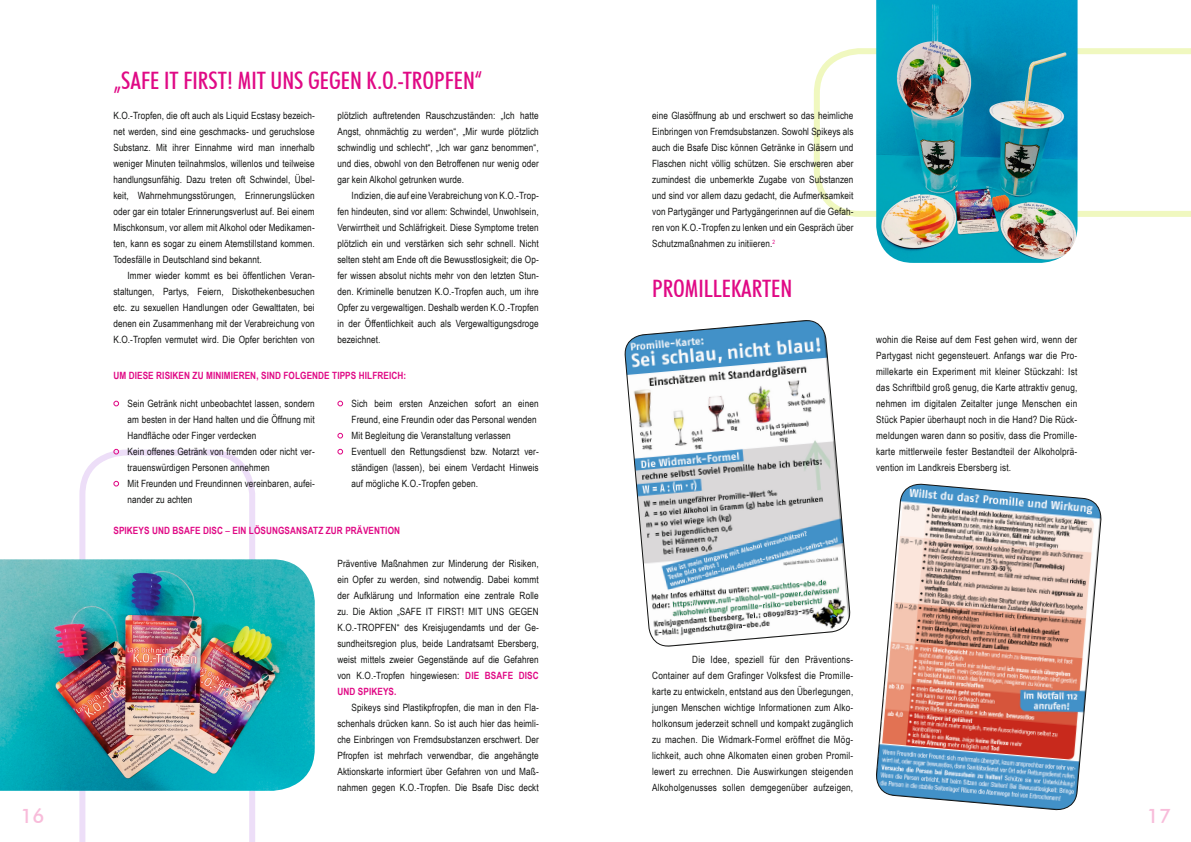
<style>
.page{position:relative;width:1191px;height:842px;background:#fff}
.page>*{position:absolute;margin:0;border:0;box-sizing:border-box;transform-origin:0 0}
.Head{font:500 condensed 24px "Futura BT";color:#e00985}
.Head-2{font:500 20px "Futura BT";color:#f8bcda}
.Fliesstext_mit_Einzu{font:10px/16px "Arial Narrow";letter-spacing:.01em;color:#131413;text-align:justify}
.Fliesstext{font:10px/16px "Arial Narrow";letter-spacing:.015em;color:#131413;text-align:justify}
.Zwiti{font:700 10px "Arial Narrow";letter-spacing:.01em;color:#e00985}
.s1{font-weight:400}
.s2{font-weight:700;color:#e00985}
</style>
<div class="page">
<svg style="left:814px;top:48px;width:377px;height:169px"></svg>
<svg style="left:79px;top:449px;width:176px;height:393px"></svg>
<svg style="left:113px;top:401px;width:6px;height:5px"></svg>
<svg style="left:337px;top:401px;width:6px;height:5px"></svg>
<svg style="left:337px;top:433px;width:6px;height:5px"></svg>
<svg style="left:113px;top:449px;width:6px;height:5px"></svg>
<svg style="left:337px;top:449px;width:6px;height:5px"></svg>
<svg style="left:113px;top:481px;width:6px;height:5px"></svg>
<img style="left:0;top:559px;width:315px;height:232px">
<img style="left:876px;top:0;width:201px;height:263px">
<svg style="left:624px;top:320px;width:227px;height:327px"></svg>
<svg style="left:876px;top:483px;width:226px;height:328px"></svg>
<p class="Head" style="left:113px;top:66px;width:370px">„SAFE IT FIRST! MIT UNS GEGEN K.O.-TROPFEN“</p>
<p class="Fliesstext" style="left:113px;top:107px;width:203px">K.O.-Tropfen, die oft auch als Liquid Ecstasy bezeich&shy;net werden, sind eine geschmacks- und geruchslose Substanz. Mit ihrer Einnahme wird man innerhalb weniger Minuten teilnahmslos, willenlos und teilweise handlungsunfähig. Dazu treten oft Schwindel, Übel&shy;keit, Wahrnehmungsstörungen, Erinnerungslücken oder gar ein totaler Erinnerungsverlust auf. Bei einem Mischkonsum, vor allem mit Alkohol oder Medikamen&shy;ten, kann es sogar zu einem Atemstillstand kommen.<br>Todesfälle in Deutschland sind bekannt.</p>
<p class="Fliesstext_mit_Einzu" style="left:113px;top:267px;width:203px;text-indent:14px">Immer wieder kommt es bei öffentlichen Veran&shy;staltungen, Partys, Feiern, Diskothekenbesuchen etc. zu sexuellen Handlungen oder Gewalttaten, bei denen ein Zusammenhang mit der Verabreichung von K.O.-Tropfen vermutet wird. Die Opfer berichten von</p>
<p class="Fliesstext_mit_Einzu" style="left:337px;top:107px;width:203px">plötzlich auftretenden Rauschzuständen: „Ich hatte Angst, ohnmächtig zu werden“, „Mir wurde plötzlich schwindlig und schlecht“, „Ich war ganz benommen“, und dies, obwohl von den Betroffenen nur wenig oder gar kein Alkohol getrunken wurde.</p>
<p class="Fliesstext_mit_Einzu" style="left:337px;top:187px;width:203px;text-indent:14px">Indizien, die auf eine Verabreichung von K.O.-Trop&shy;fen hindeuten, sind vor allem: Schwindel, Unwohlsein, Verwirrtheit und Schläfrigkeit. Diese Symptome treten plötzlich ein und verstärken sich sehr schnell. Nicht selten steht am Ende oft die Bewusstlosigkeit; die Op&shy;fer wissen absolut nichts mehr von den letzten Stun&shy;den. Kriminelle benutzen K.O.-Tropfen auch, um ihre Opfer zu vergewaltigen. Deshalb werden K.O.-Tropfen in der Öffentlichkeit auch als Vergewaltigungsdroge bezeichnet.</p>
<p class="Zwiti" style="left:113px;top:368px;width:294px">UM DIESE RISIKEN ZU MINIMIEREN, SIND FOLGENDE TIPPS HILFREICH:</p>
<p class="Fliesstext_mit_Einzu" style="left:128px;top:395px;width:189px">Sein Getränk nicht unbeobachtet lassen, sondern am besten in der Hand halten und die Öffnung mit Handfläche oder Finger verdecken</p>
<p class="Fliesstext_mit_Einzu" style="left:128px;top:443px;width:189px">Kein offenes Getränk von fremden oder nicht ver&shy;trauenswürdigen Personen annehmen</p>
<p class="Fliesstext_mit_Einzu" style="left:128px;top:475px;width:189px">Mit Freunden und Freundinnen vereinbaren, aufei&shy;nander zu achten</p>
<p class="Fliesstext_mit_Einzu" style="left:351px;top:395px;width:189px">Sich beim ersten Anzeichen sofort an einen<br>Freund, eine Freundin oder das Personal wenden</p>
<p class="Fliesstext_mit_Einzu" style="left:351px;top:427px;width:161px">Mit Begleitung die Veranstaltung verlassen</p>
<p class="Fliesstext_mit_Einzu" style="left:351px;top:443px;width:189px">Eventuell den Rettungsdienst bzw. Notarzt ver&shy;ständigen (lassen), bei einem Verdacht Hinweis auf mögliche K.O.-Tropfen geben.</p>
<p class="Zwiti" style="left:113px;top:523px;width:288px">SPIKEYS UND BSAFE DISC <span class="s1">–</span> EIN LÖSUNGSANSATZ ZUR PRÄVENTION</p>
<p class="Fliesstext" style="left:337px;top:555px;width:203px">Präventive Maßnahmen zur Minderung der Risiken, ein Opfer zu werden, sind notwendig. Dabei kommt der Aufklärung und Information eine zentrale Rolle zu. Die Aktion „SAFE IT FIRST! MIT UNS GEGEN K.O.-TROPFEN“ des Kreisjugendamts und der Ge&shy;sundheitsregion plus, beide Landratsamt Ebersberg, weist mittels zweier Gegenstände auf die Gefahren von K.O.-Tropfen hingewiesen: <span class="s2">DIE BSAFE DISC UND SPIKEYS.</span></p>
<p class="Fliesstext_mit_Einzu" style="left:337px;top:699px;width:203px;text-indent:14px">Spikeys sind Plastikpfropfen, die man in den Fla&shy;schenhals drücken kann. So ist auch hier das heimli&shy;che Einbringen von Fremdsubstanzen erschwert. Der Pfropfen ist mehrfach verwendbar, die angehängte Aktionskarte informiert über Gefahren von und Maß&shy;nahmen gegen K.O.-Tropfen. Die Bsafe Disc deckt</p>
<p class="Fliesstext_mit_Einzu" style="left:652px;top:107px;width:203px">eine Glasöffnung ab und erschwert so das heimliche Einbringen von Fremdsubstanzen. Sowohl Spikeys als auch die Bsafe Disc können Getränke in Gläsern und Flaschen nicht völlig schützen. Sie erschweren aber zumindest die unbemerkte Zugabe von Substanzen und sind vor allem dazu gedacht, die Aufmerksamkeit von Partygänger und Partygängerinnen auf die Gefah&shy;ren von K.O.-Tropfen zu lenken und ein Gespräch über Schutzmaßnahmen zu initiieren.<sup>2</sup></p>
<p class="Head" style="left:652px;top:274px;width:142px">PROMILLEKARTEN</p>
<p class="Fliesstext" style="left:876px;top:331px;width:203px">wohin die Reise auf dem Fest gehen wird, wenn der Partygast nicht gegensteuert. Anfangs war die Pro&shy;millekarte ein Experiment mit kleiner Stückzahl: Ist das Schriftbild groß genug, die Karte attraktiv genug, nehmen im digitalen Zeitalter junge Menschen ein Stück Papier überhaupt noch in die Hand? Die Rück&shy;meldungen waren dann so positiv, dass die Promille&shy;karte mittlerweile fester Bestandteil der Alkoholprä&shy;vention im Landkreis Ebersberg ist.</p>
<p class="Fliesstext" style="left:652px;top:651px;width:203px;text-indent:40px">Die Idee, speziell für den Präventions-Container auf dem Grafinger Volksfest die Promille&shy;karte zu entwickeln, entstand aus den Überlegungen, jungen Menschen wichtige Informationen zum Alko&shy;holkonsum jederzeit schnell und kompakt zugänglich zu machen. Die Widmark-Formel eröffnet die Mög&shy;lichkeit, auch ohne Alkomaten einen groben Promil&shy;lewert zu errechnen. Die Auswirkungen steigenden Alkoholgenusses sollen demgegenüber aufzeigen,</p>
<p class="Head-2" style="left:21px;top:804px;width:26px">16</p>
<p class="Head-2" style="left:1147px;top:804px;width:26px">17</p>
</div>
